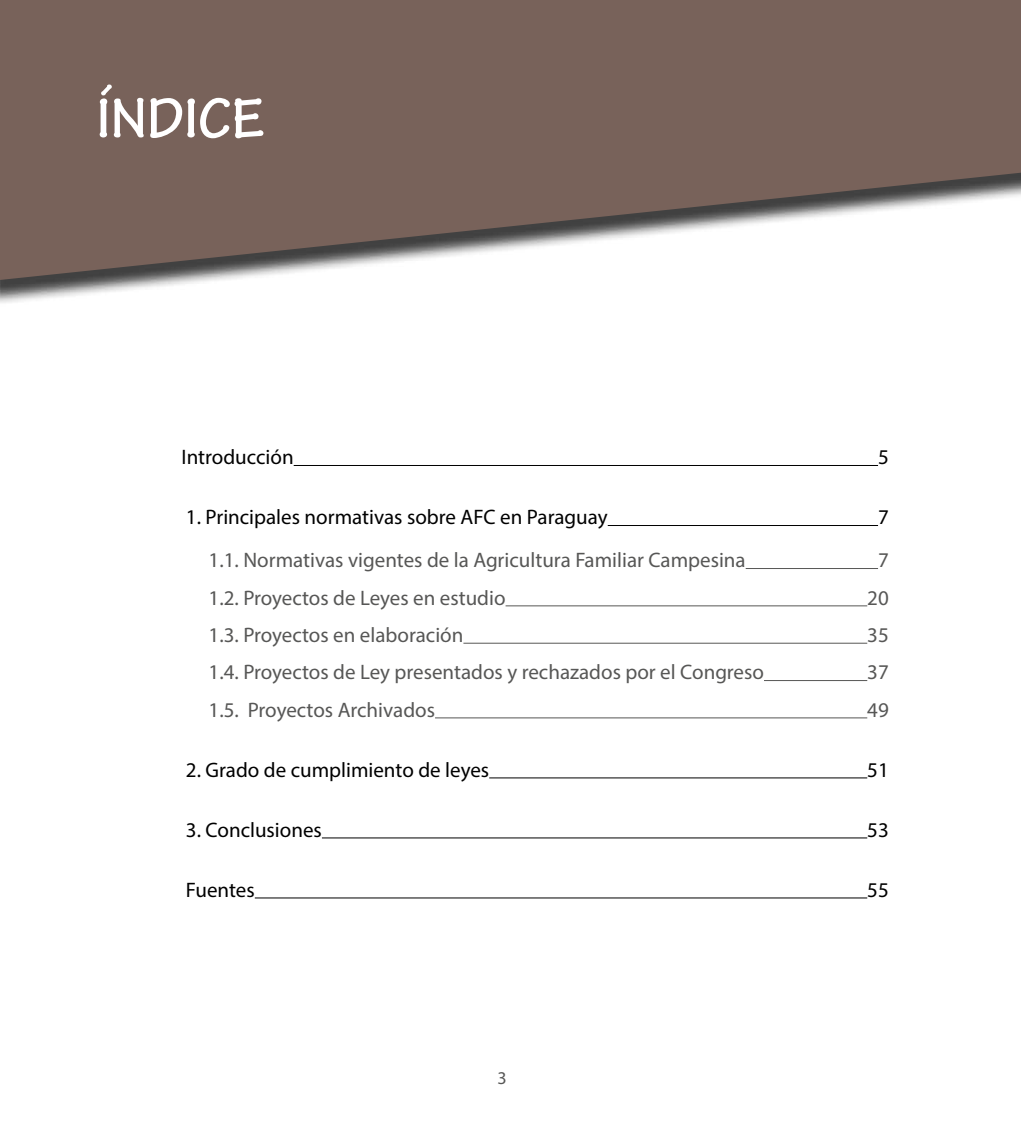
<style>
.page{position:relative;width:1021px;height:1134px;background:#fff}
.page>*{position:absolute;margin:0;border:0;box-sizing:border-box;transform-origin:0 0}
.t1{font:700 60px "Tekton Pro";color:#fff}
.t2{font:21px "Myriad Pro";color:#575756}
.t3{font:21px "Myriad Pro";color:#000}
.t4{font:18px "Myriad Pro";color:#575756}
</style>
<div class="page">
<div style="left:0;top:0;width:1020px;height:306px;background:#000;opacity:.75"></div>
<svg style="left:0;top:0;width:1020px;height:280px;background:#88766f"></svg>
<hr style="left:294px;top:465px;width:584px;height:1px;background:#000">
<hr style="left:607px;top:525px;width:271px;height:1px;background:#000">
<hr style="left:745px;top:568px;width:133px;height:1px;background:#575756">
<hr style="left:505px;top:605px;width:362px;height:1px;background:#575756">
<hr style="left:463px;top:643px;width:404px;height:1px;background:#575756">
<hr style="left:764px;top:680px;width:103px;height:1px;background:#575756">
<hr style="left:435px;top:717px;width:432px;height:1px;background:#575756">
<hr style="left:489px;top:777px;width:378px;height:1px;background:#000">
<hr style="left:322px;top:838px;width:545px;height:1px;background:#000">
<hr style="left:255px;top:898px;width:612px;height:1px;background:#000">
<h1 class="t1" style="left:96px;top:83px;width:170px">ÍNDICE</h1>
<p class="t3" style="left:181px;top:444px;width:114px">Introducción</p>
<p class="t3" style="left:878px;top:444px;width:12px">5</p>
<p class="t3" style="left:186px;top:504px;width:423px">1. Principales normativas sobre AFC en Paraguay</p>
<p class="t3" style="left:878px;top:504px;width:12px">7</p>
<p class="t2" style="left:209px;top:547px;width:538px">1.1. Normativas vigentes de la Agricultura Familiar Campesina</p>
<p class="t2" style="left:878px;top:547px;width:12px">7</p>
<p class="t2" style="left:209px;top:585px;width:298px">1.2. Proyectos de Leyes en estudio</p>
<p class="t2" style="left:867px;top:585px;width:23px">20</p>
<p class="t2" style="left:209px;top:622px;width:256px">1.3. Proyectos en elaboración</p>
<p class="t2" style="left:867px;top:622px;width:23px">35</p>
<p class="t2" style="left:209px;top:659px;width:557px">1.4. Proyectos de Ley presentados y rechazados por el Congreso</p>
<p class="t2" style="left:867px;top:659px;width:23px">37</p>
<p class="t2" style="left:209px;top:697px;width:228px">1.5. Proyectos Archivados</p>
<p class="t2" style="left:867px;top:697px;width:23px">49</p>
<p class="t3" style="left:186px;top:757px;width:305px">2. Grado de cumplimiento de leyes</p>
<p class="t3" style="left:867px;top:757px;width:23px">51</p>
<p class="t3" style="left:186px;top:817px;width:137px">3. Conclusiones</p>
<p class="t3" style="left:867px;top:817px;width:23px">53</p>
<p class="t3" style="left:186px;top:877px;width:70px">Fuentes</p>
<p class="t3" style="left:867px;top:877px;width:23px">55</p>
<p class="t4" style="left:497px;top:1066px;width:11px">3</p>
</div>
